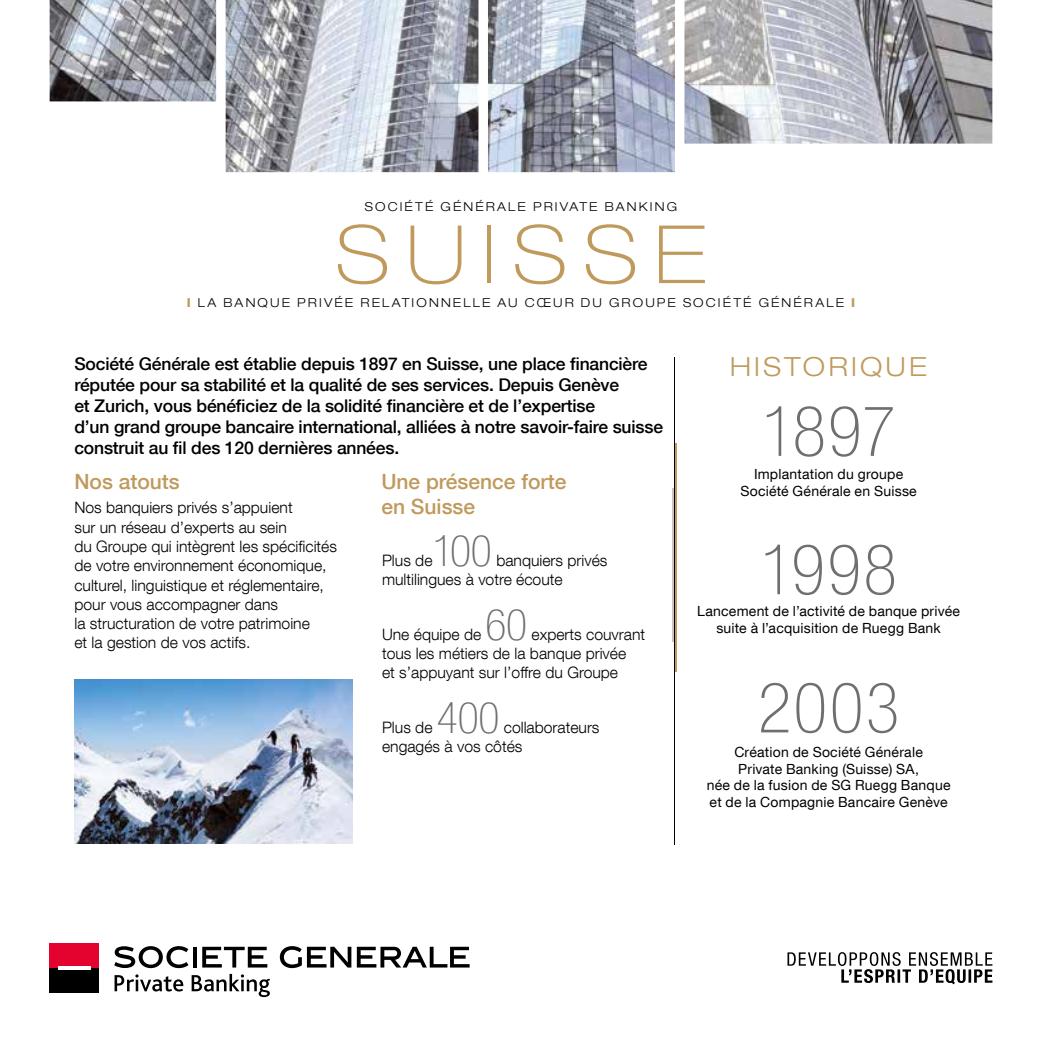
<style>
.page{position:relative;width:1042px;height:1042px;background:#fff}
.page>*{position:absolute;margin:0;border:0;box-sizing:border-box;transform-origin:0 0}
.t1{font:100 expanded 80.5px "Helvetica Neue LT Com";letter-spacing:.21em;color:#c09a5d}
.CHIFFRES{font:100 condensed 70px "Helvetica Neue LT Com";letter-spacing:.03em;color:#706f6f}
.TXT{font:100 condensed 43.75px "Helvetica Neue LT Com";letter-spacing:-.005em;color:#706f6f}
.t2{font:300 expanded 26.25px "Helvetica Neue LT Com";letter-spacing:.12em;color:#c09a5d}
.sous_titre_OR{font:500 21px/24.5px "Helvetica Neue LT Com";color:#c09a5d}
.TXT_gras{font:500 17.5px/21px "Helvetica Neue LT Com";letter-spacing:-.01em;color:#000}
.TXT-2{font:300 15.75px/19.2px "Helvetica Neue LT Com";color:#000}
.txt_sous_chiffre{font:14px/16.8px "Helvetica Neue LT Com";letter-spacing:.015em;color:#000;text-align:center}
.ACCROCHE{font:300 expanded 12.25px "Helvetica Neue LT Com";letter-spacing:.17em;color:#000}
.t3{font:700 expanded 12.25px "Helvetica Neue LT Com";color:#c09a5d}
.s1{font-weight:700;color:#c09a5d}
</style>
<div class="page">
<hr style="left:672px;top:488px;width:2px;height:154px;background:#c6c6c6">
<hr style="left:674px;top:443px;width:3px;height:229px;background:#c09a5d">
<hr style="left:674px;top:357px;width:1px;height:488px;background:#000">
<img style="left:50px;top:0;width:942px;height:172px">
<div style="left:50px;top:943px;width:49px;height:25px;background:#e4032e"></div>
<div style="left:50px;top:967px;width:49px;height:25px;background:#000"></div>
<hr style="left:58px;top:966px;width:33px;height:3px;background:#fff">
<svg style="left:114px;top:946px;width:74px;height:22px"></svg>
<hr style="left:193px;top:947px;width:4px;height:20px;background:#000">
<svg style="left:202px;top:947px;width:65px;height:20px"></svg>
<svg style="left:280px;top:946px;width:71px;height:22px"></svg>
<svg style="left:357px;top:947px;width:113px;height:20px"></svg>
<svg style="left:115px;top:974px;width:68px;height:17px"></svg>
<svg style="left:192px;top:974px;width:78px;height:23px"></svg>
<svg style="left:787px;top:952px;width:205px;height:32px"></svg>
<img style="left:74px;top:680px;width:278px;height:163px">
<p class="ACCROCHE" style="left:365px;top:199px;width:314px">SOCIÉTÉ GÉNÉRALE PRIVATE BANKING</p>
<p class="t1" style="left:336px;top:205px;width:372px">SUISSE</p>
<p class="ACCROCHE" style="left:187px;top:295px;width:659px"><span class="s1">I</span> LA BANQUE PRIVÉE RELATIONNELLE AU CŒUR DU GROUPE SOCIÉTÉ GÉNÉRALE</p>
<p class="t3" style="left:851px;top:295px;width:6px">I</p>
<p class="TXT_gras" style="left:74px;top:353px;width:590px">Société Générale est établie depuis 1897 en Suisse, une place financière réputée pour sa stabilité et la qualité de ses services. Depuis Genève<br>et Zurich, vous bénéficiez de la solidité financière et de l’expertise<br>d’un grand groupe bancaire international, alliées à notre savoir-faire suisse construit au fil des 120 dernières années.</p>
<p class="t2" style="left:730px;top:350px;width:198px">HISTORIQUE</p>
<p class="CHIFFRES" style="left:761px;top:391px;width:136px">1897</p>
<p class="sous_titre_OR" style="left:74px;top:469px;width:107px">Nos atouts</p>
<p class="TXT-2" style="left:74px;top:498px;width:264px">Nos banquiers privés s’appuient<br>sur un réseau d’experts au sein<br>du Groupe qui intègrent les spécificités de votre environnement économique, culturel, linguistique et réglementaire, pour vous accompagner dans<br>la structuration de votre patrimoine<br>et la gestion de vos actifs.</p>
<p class="sous_titre_OR" style="left:381px;top:469px;width:187px">Une présence forte en Suisse</p>
<p class="TXT-2" style="left:382px;top:550px;width:52px">Plus de</p>
<p class="TXT" style="left:432px;top:525px;width:61px">100</p>
<p class="TXT-2" style="left:382px;top:550px;width:227px;text-indent:114px">banquiers privés multilingues à votre écoute</p>
<p class="TXT" style="left:486px;top:599px;width:43px">60</p>
<p class="TXT-2" style="left:382px;top:624px;width:101px">Une équipe de</p>
<p class="TXT-2" style="left:382px;top:624px;width:265px;text-indent:150px">experts couvrant tous les métiers de la banque privée<br>et s’appuyant sur l’offre du Groupe</p>
<p class="TXT" style="left:437px;top:693px;width:64px">400</p>
<p class="TXT-2" style="left:382px;top:717px;width:219px;text-indent:122px">collaborateurs engagés à vos côtés</p>
<p class="TXT-2" style="left:382px;top:717px;width:52px">Plus de</p>
<p class="txt_sous_chiffre" style="left:740px;top:466px;width:178px">Implantation du groupe<br>Société Générale en Suisse</p>
<p class="CHIFFRES" style="left:760px;top:530px;width:138px">1998</p>
<p class="txt_sous_chiffre" style="left:697px;top:602px;width:264px">Lancement de l’activité de banque privée suite à l’acquisition de Ruegg Bank</p>
<p class="CHIFFRES" style="left:758px;top:668px;width:143px">2003</p>
<p class="txt_sous_chiffre" style="left:707px;top:743px;width:245px">Création de Société Générale<br>Private Banking (Suisse) SA,<br>née de la fusion de SG Ruegg Banque et de la Compagnie Bancaire Genève</p>
</div>
